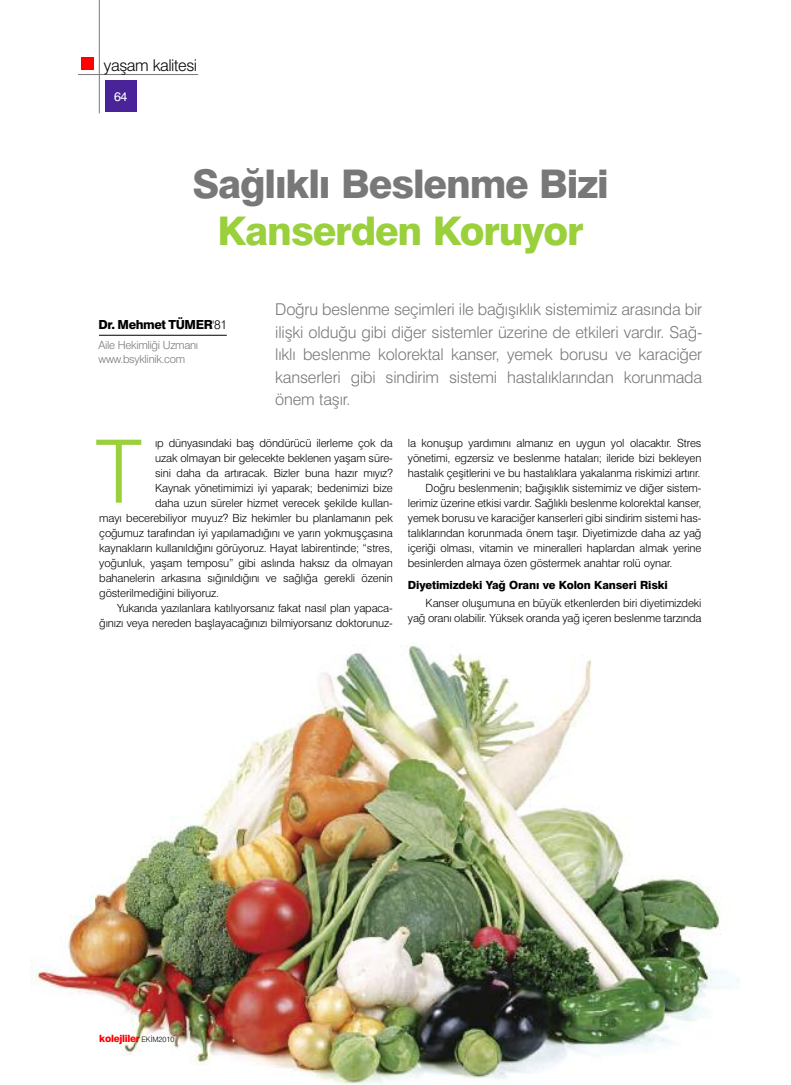
<style>
.page{position:relative;width:791px;height:1085px;background:#fff}
.page>*{position:absolute;margin:0;border:0;box-sizing:border-box;transform-origin:0 0}
.t1{font:300 87.5px "Swiss 721 BT";color:#99d03b}
.t2{font:800 39.5px "Swiss 721 BT";letter-spacing:-.03em;color:#787878}
.t3{font:800 39.5px "Swiss 721 BT";letter-spacing:-.03em;color:#99d03b}
.t4{font:300 16.25px/22.5px "Swiss 721 BT";letter-spacing:-.01em;color:#787878;text-align:justify}
.t5{font:300 16.25px "Swiss 721 BT";letter-spacing:-.025em;color:#000}
.t6{font:800 12.5px "Swiss 721 BT";letter-spacing:-.03em;color:#000}
.t7{font:12.5px "Swiss 721 BT";color:#fff}
.t8{font:300 11.25px/15px "Swiss 721 BT";letter-spacing:-.01em;color:#000;text-align:right}
.t9{font:800 11.25px "Swiss 721 BT";letter-spacing:-.01em;color:#000}
.t10{font:300 11.25px/13.8px "Swiss 721 BT";letter-spacing:-.025em;color:#787878}
.t11{font:800 10px "Swiss 721 BT";letter-spacing:-.03em;color:#f00}
.s1{font-weight:300}
.s2{font-weight:300;font-size:7.5px;color:#000}
</style>
<div class="page">
<hr style="left:99px;top:0;width:1px;height:113px;background:#787878">
<hr style="left:78px;top:74px;width:120px;height:1px;background:#787878">
<div style="left:105px;top:80px;width:32px;height:32px;background:#482498"></div>
<div style="left:81px;top:57px;width:13px;height:12px;background:#f00"></div>
<img style="left:30px;top:644px;width:709px;height:439px">
<hr style="left:99px;top:335px;width:128px;height:1px;background:#000">
<h3 class="t5" style="left:104px;top:56px;width:95px">yaşam kalitesi</h3>
<p class="t7" style="left:114px;top:89px;width:15px">64</p>
<h2 class="t2" style="left:192px;top:161px;width:417px">Sağlıklı Beslenme Bizi</h2>
<h2 class="t3" style="left:217px;top:208px;width:367px">Kanserden Koruyor</h2>
<p class="t6" style="left:99px;top:317px;width:130px">Dr. Mehmet TÜMER<span class="s1">'81</span></p>
<p class="t10" style="left:99px;top:338px;width:101px">Aile Hekimliði Uzmaný www.bsyklinik.com</p>
<p class="t4" style="left:275px;top:298px;width:428px">Doğru beslenme seçimleri ile bağışıklık sistemimiz arasında bir ilişki olduğu gibi diğer sistemler üzerine de etkileri vardır. Sağ&shy;lıklı beslenme kolorektal kanser, yemek borusu ve karaciğer kanserleri gibi sindirim sistemi hastalıklarından korunmada önem taşır.</p>
<p class="t8" style="left:155px;top:435px;width:239px">ıp dünyasındaki baş döndürücü ilerleme çok da</p>
<p class="t8" style="left:155px;top:450px;width:239px">uzak olmayan bir gelecekte beklenen yaşam süre-</p>
<p class="t8" style="left:155px;top:465px;width:239px">sini daha da artıracak. Bizler buna hazır mıyız?</p>
<p class="t8" style="left:155px;top:480px;width:239px">Kaynak yönetimimizi iyi yaparak; bedenimizi bize</p>
<p class="t8" style="left:155px;top:495px;width:239px">daha uzun süreler hizmet verecek şekilde kullan-</p>
<p class="t8" style="left:99px;top:510px;width:295px">mayı becerebiliyor muyuz? Biz hekimler bu planlamanın pek</p>
<p class="t8" style="left:99px;top:525px;width:295px">çoğumuz tarafından iyi yapılamadığını ve yarın yokmuşçasına</p>
<p class="t8" style="left:99px;top:540px;width:295px">kaynakların kullanıldığını görüyoruz. Hayat labirentinde; “stres,</p>
<p class="t8" style="left:99px;top:555px;width:295px">yoğunluk, yaşam temposu” gibi aslında haksız da olmayan</p>
<p class="t8" style="left:99px;top:570px;width:295px">bahanelerin arkasına sığınıldığını ve sağlığa gerekli özenin</p>
<p class="t8" style="left:99px;top:585px;width:121px">gösterilmediğini biliyoruz.</p>
<p class="t8" style="left:117px;top:600px;width:277px">Yukarıda yazılanlara katılıyorsanız fakat nasıl plan yapaca-</p>
<p class="t8" style="left:99px;top:615px;width:295px">ğınızı veya nereden başlayacağınızı bilmiyorsanız doktorunuz-</p>
<h1 class="t1" style="left:95px;top:421px;width:48px">T</h1>
<p class="t8" style="left:407px;top:435px;width:295px">la konuşup yardımını almanız en uygun yol olacaktır. Stres</p>
<p class="t8" style="left:407px;top:450px;width:295px">yönetimi, egzersiz ve beslenme hataları; ileride bizi bekleyen</p>
<p class="t8" style="left:407px;top:465px;width:294px">hastalık çeşitlerini ve bu hastalıklara yakalanma riskimizi artırır.</p>
<p class="t8" style="left:425px;top:480px;width:277px">Doğru beslenmenin; bağışıklık sistemimiz ve diğer sistem-</p>
<p class="t8" style="left:407px;top:495px;width:295px">lerimiz üzerine etkisi vardır. Sağlıklı beslenme kolorektal kanser,</p>
<p class="t8" style="left:407px;top:510px;width:295px">yemek borusu ve karaciğer kanserleri gibi sindirim sistemi has-</p>
<p class="t8" style="left:407px;top:525px;width:295px">talıklarından korunmada önem taşır. Diyetimizde daha az yağ</p>
<p class="t8" style="left:407px;top:540px;width:295px">içeriği olması, vitamin ve mineralleri haplardan almak yerine</p>
<p class="t8" style="left:407px;top:555px;width:266px">besinlerden almaya özen göstermek anahtar rolü oynar.</p>
<p class="t9" style="left:407px;top:578px;width:261px">Diyetimizdeki Yağ Oranı ve Kolon Kanseri Riski</p>
<p class="t8" style="left:407px;top:596px;width:295px">Kanser oluşumuna en büyük etkenlerden biri diyetimizdeki yağ oranı olabilir. Yüksek oranda yağ içeren beslenme tarzında</p>
<p class="t11" style="left:99px;top:1032px;width:77px">kolejliler <span class="s2">EKİM2010</span></p>
</div>
